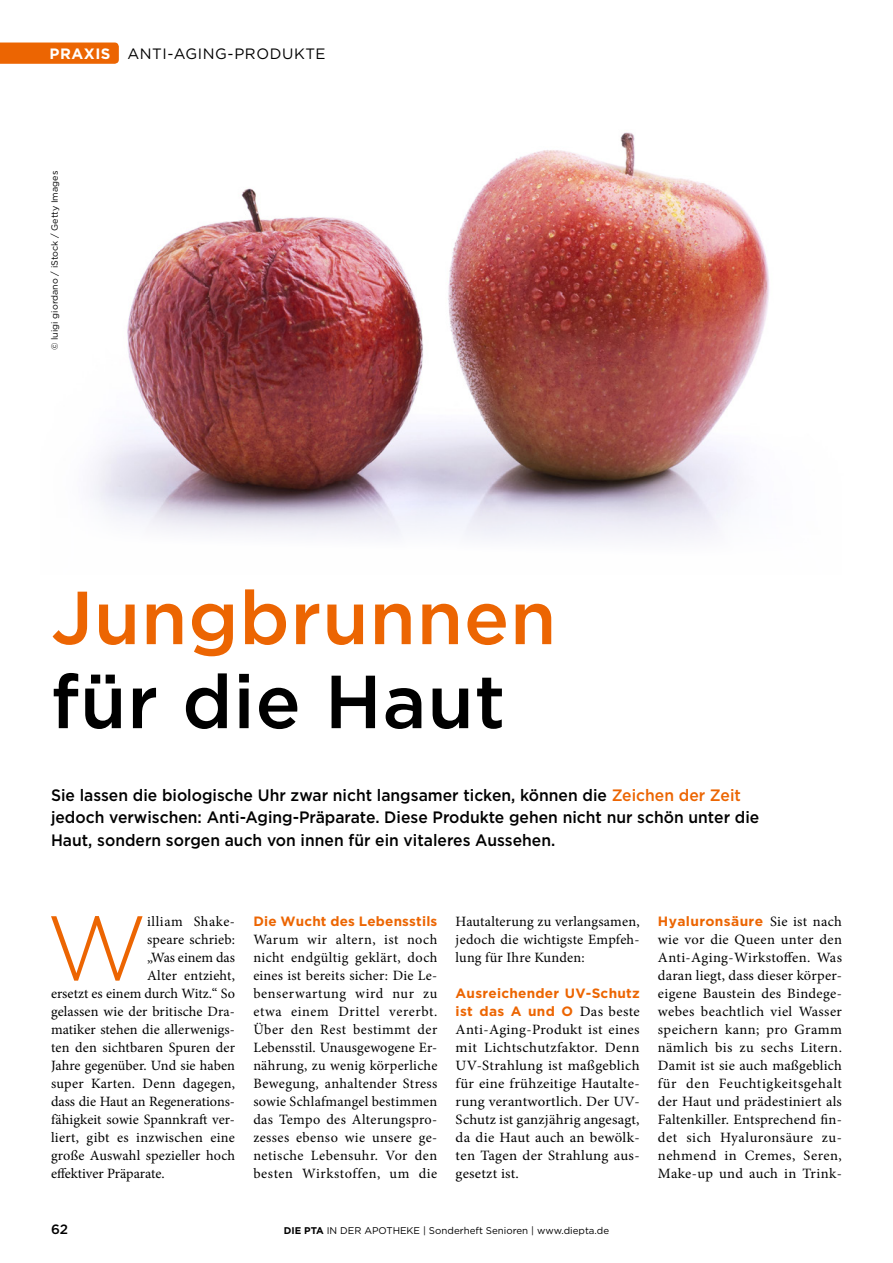
<style>
.page{position:relative;width:893px;height:1263px;background:#fff}
.page>*{position:absolute;margin:0;border:0;box-sizing:border-box;transform-origin:0 0}
.t1{font:300 91.35px "Gotham";color:#ec6502}
.t2{font:500 75px "Gotham";letter-spacing:.01em;color:#ec6502}
.t3{font:500 75px "Gotham";letter-spacing:.01em;color:#000}
.t4{font:500 16.5px/22.5px "Gotham";color:#000;scale:.95 1}
.t5{font:15px "Gotham";letter-spacing:.04em;color:#000}
.t6{font:700 15px "Gotham";letter-spacing:.04em;color:#fff}
.t7{font:14.25px/18px "Minion Pro";letter-spacing:.01em;color:#000;text-align:justify}
.t8{font:14.25px "Minion Pro";letter-spacing:.04em;color:#000}
.t9{font:700 13.5px/18px "Gotham";letter-spacing:.02em;color:#ec6502}
.t10{font:500 13.5px "Gotham";color:#000}
.t11{font:9.75px "Gotham";color:#000}
.t12{font:9px "Gotham";color:#000}
.s1{color:#ec6502}
.s2{font-family:"Minion Pro";font-weight:400;font-size:14.25px;color:#000}
.s3{font-weight:700}
</style>
<div class="page">
<div style="left:0;top:43px;width:119px;height:21px;background:#ec6502"></div>
<img style="left:91px;top:132px;width:679px;height:406px">
<p class="t6" style="left:50px;top:44px;width:63px">PRAXIS</p>
<p class="t5" style="left:127px;top:44px;width:200px">ANTI-AGING-PRODUKTE</p>
<p class="t12" style="left:49px;top:350px;width:181px;rotate:-90deg">© luigi giordano / iStock / Getty Images</p>
<h2 class="t2" style="left:51px;top:568px;width:507px">Jungbrunnen</h2>
<h2 class="t3" style="left:51px;top:652px;width:456px">für die Haut</h2>
<p class="t4" style="left:51px;top:783px;width:747px">Sie lassen die biologische Uhr zwar nicht langsamer ticken, können die <span class="s1">Zeichen der Zeit </span>jedoch verwischen: Anti-Aging-Präparate. Diese Produkte gehen nicht nur schön unter die<br>Haut, sondern sorgen auch von innen für ein vitaleres Aussehen.</p>
<h1 class="t1" style="left:46px;top:890px;width:102px">W</h1>
<p class="t8" style="left:147px;top:912px;width:89px">illiam Shake-</p>
<p class="t7" style="left:147px;top:931px;width:89px">speare schrieb:</p>
<p class="t7" style="left:147px;top:949px;width:89px">„Was einem das</p>
<p class="t7" style="left:147px;top:967px;width:89px">Alter entzieht,</p>
<p class="t7" style="left:51px;top:985px;width:185px">ersetzt es einem durch Witz.“ So</p>
<p class="t7" style="left:51px;top:1003px;width:185px">gelassen wie der britische Dra-</p>
<p class="t7" style="left:51px;top:1021px;width:186px">matiker stehen die allerwenigs-</p>
<p class="t7" style="left:51px;top:1039px;width:186px">ten den sichtbaren Spuren der</p>
<p class="t7" style="left:51px;top:1057px;width:186px">Jahre gegenüber. Und sie haben</p>
<p class="t7" style="left:51px;top:1075px;width:185px">super Karten. Denn dagegen,</p>
<p class="t7" style="left:51px;top:1093px;width:185px">dass die Haut an Regenerations-</p>
<p class="t7" style="left:51px;top:1111px;width:186px">fähigkeit sowie Spannkraft ver-</p>
<p class="t7" style="left:51px;top:1129px;width:185px">liert, gibt es inzwischen eine</p>
<p class="t7" style="left:51px;top:1147px;width:186px">große Auswahl spezieller hoch</p>
<p class="t7" style="left:51px;top:1165px;width:115px">effektiver Präparate.</p>
<p class="t9" style="left:253px;top:912px;width:186px">Die Wucht des Lebensstils</p>
<p class="t7" style="left:253px;top:931px;width:186px">Warum wir altern, ist noch nicht endgültig geklärt, doch eines ist bereits sicher: Die Le&shy;benserwartung wird nur zu etwa einem Drittel vererbt.<br>Über den Rest bestimmt der Lebensstil. Unausgewogene Er&shy;nährung, zu wenig körperliche Bewegung, anhaltender Stress sowie Schlafmangel bestimmen das Tempo des Alterungspro&shy;zesses ebenso wie unsere ge&shy;netische Lebensuhr. Vor den besten Wirkstoffen, um die</p>
<p class="t7" style="left:456px;top:913px;width:186px">Hautalterung zu verlangsamen, jedoch die wichtigste Empfeh&shy;lung für Ihre Kunden:</p>
<p class="t9" style="left:456px;top:984px;width:186px">Ausreichender UV-Schutz ist das A und O <span class="s2">Das beste</span></p>
<p class="t7" style="left:456px;top:1021px;width:186px">Anti-Aging-Produkt ist eines mit Lichtschutzfaktor. Denn UV-Strahlung ist maßgeblich für eine frühzeitige Hautalte&shy;rung verantwortlich. Der UV-Schutz ist ganzjährig angesagt, da die Haut auch an bewölk&shy;ten Tagen der Strahlung aus&shy;gesetzt ist.</p>
<p class="t10" style="left:51px;top:1220px;width:19px">62</p>
<p class="t11" style="left:284px;top:1224px;width:327px"><span class="s3">DIE PTA</span> IN DER APOTHEKE | Sonderheft Senioren | www.diepta.de</p>
<p class="t9" style="left:658px;top:912px;width:185px">Hyaluronsäure <span class="s2">Sie ist nach</span></p>
<p class="t7" style="left:658px;top:931px;width:186px">wie vor die Queen unter den Anti-Aging-Wirkstoffen. Was daran liegt, dass dieser körper&shy;eigene Baustein des Bindege&shy;webes beachtlich viel Wasser speichern kann; pro Gramm nämlich bis zu sechs Litern.<br>Damit ist sie auch maßgeblich für den Feuchtigkeitsgehalt der Haut und prädestiniert als Faltenkiller. Entsprechend fin&shy;det sich Hyaluronsäure zu&shy;nehmend in Cremes, Seren, Make-up und auch in Trink-</p>
</div>
